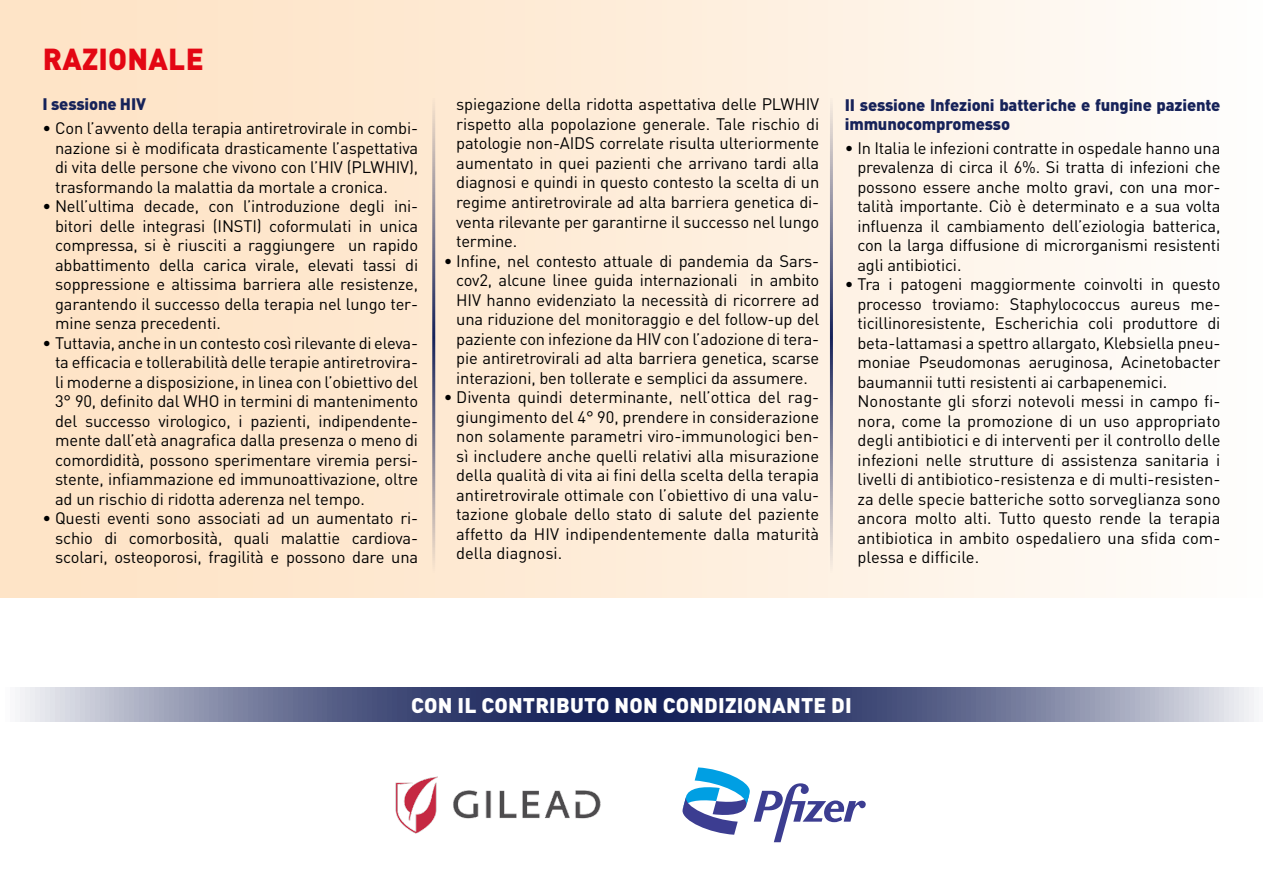
<style>
.page{position:relative;width:1263px;height:893px;background:#fff}
.page>*{position:absolute;margin:0;border:0;box-sizing:border-box;transform-origin:0 0}
.t1{font:900 30px "DIN Pro";letter-spacing:.01em;color:#e30613}
.t2{font:900 21px "DIN Pro";letter-spacing:.01em;color:#fff}
.t3{font:16.5px/19.5px "DIN Pro";letter-spacing:-.01em;color:#000;text-align:justify}
.t4{font:900 16.5px/19.5px "DIN Pro";letter-spacing:-.01em;color:#162259}
</style>
<div class="page">
<div style="left:0;top:0;width:1263px;height:598px;background:linear-gradient(to right,#fee1c0,#fefcf9)"></div>
<svg style="left:20px;top:687px;width:1234px;height:34px;background:#666e92"></svg>
<svg style="left:682px;top:767px;width:184px;height:75px"></svg>
<img style="left:395px;top:776px;width:206px;height:58px">
<hr style="left:432px;top:98px;width:3px;height:476px;background:#162259">
<hr style="left:830px;top:98px;width:3px;height:476px;background:#162259">
<h1 class="t1" style="left:43px;top:38px;width:163px">RAZIONALE</h1>
<p class="t4" style="left:43px;top:94px;width:105px">I sessione HIV</p>
<p class="t3" style="left:55px;top:118px;width:365px;text-indent:-13px">• Con l’avvento della terapia antiretrovirale in combi&shy;nazione si è modificata drasticamente l’aspettativa di vita delle persone che vivono con l’HIV (PLWHIV), trasformando la malattia da mortale a cronica.</p>
<p class="t3" style="left:55px;top:196px;width:365px;text-indent:-13px">• Nell’ultima decade, con l’introduzione degli ini&shy;bitori delle integrasi (INSTI) coformulati in unica compressa, si è riusciti a raggiungere un rapido abbattimento della carica virale, elevati tassi di soppressione e altissima barriera alle resistenze, garantendo il successo della terapia nel lungo ter&shy;mine senza precedenti.</p>
<p class="t3" style="left:55px;top:332px;width:365px;text-indent:-13px">• Tuttavia, anche in un contesto così rilevante di eleva&shy;ta efficacia e tollerabilità delle terapie antiretrovira&shy;li moderne a disposizione, in linea con l’obiettivo del 3° 90, definito dal WHO in termini di mantenimento del successo virologico, i pazienti, indipendente&shy;mente dall’età anagrafica dalla presenza o meno di comordidità, possono sperimentare viremia persi&shy;stente, infiammazione ed immunoattivazione, oltre ad un rischio di ridotta aderenza nel tempo.</p>
<p class="t3" style="left:55px;top:508px;width:365px;text-indent:-13px">• Questi eventi sono associati ad un aumentato ri&shy;schio di comorbosità, quali malattie cardiova&shy;scolari, osteoporosi, fragilità e possono dare una</p>
<p class="t3" style="left:456px;top:94px;width:365px">spiegazione della ridotta aspettativa delle PLWHIV rispetto alla popolazione generale. Tale rischio di patologie non-AIDS correlate risulta ulteriormente aumentato in quei pazienti che arrivano tardi alla diagnosi e quindi in questo contesto la scelta di un regime antiretrovirale ad alta barriera genetica di&shy;venta rilevante per garantirne il successo nel lungo termine.</p>
<p class="t3" style="left:456px;top:250px;width:365px;text-indent:-13px">• Infine, nel contesto attuale di pandemia da Sars&shy;cov2, alcune linee guida internazionali in ambito HIV hanno evidenziato la necessità di ricorrere ad una riduzione del monitoraggio e del follow-up del paziente con infezione da HIV con l’adozione di tera&shy;pie antiretrovirali ad alta barriera genetica, scarse interazioni, ben tollerate e semplici da assumere.</p>
<p class="t3" style="left:456px;top:387px;width:365px;text-indent:-13px">• Diventa quindi determinante, nell’ottica del rag&shy;giungimento del 4° 90, prendere in considerazione non solamente parametri viro-immunologici ben&shy;sì includere anche quelli relativi alla misurazione della qualità di vita ai fini della scelta della terapia antiretrovirale ottimale con l’obiettivo di una valu&shy;tazione globale dello stato di salute del paziente affetto da HIV indipendentemente dalla maturità della diagnosi.</p>
<p class="t4" style="left:845px;top:94px;width:377px">II sessione Infezioni batteriche e fungine paziente immunocompromesso</p>
<p class="t3" style="left:857px;top:137px;width:365px;text-indent:-13px">• In Italia le infezioni contratte in ospedale hanno una prevalenza di circa il 6%. Si tratta di infezioni che possono essere anche molto gravi, con una mor&shy;talità importante. Ciò è determinato e a sua volta influenza il cambiamento dell’eziologia batterica, con la larga diffusione di microrganismi resistenti agli antibiotici.</p>
<p class="t3" style="left:857px;top:274px;width:365px;text-align:left;text-indent:-13px">• Tra i patogeni maggiormente coinvolti in questo processo troviamo: Staphylococcus aureus me&shy;ticillinoresistente, Escherichia coli produttore di beta-lattamasi a spettro allargato, Klebsiella pneu&shy;moniae Pseudomonas aeruginosa, Acinetobacter baumannii tutti resistenti ai carbapenemici.<br>Nonostante gli sforzi notevoli messi in campo fi&shy;nora, come la promozione di un uso appropriato degli antibiotici e di interventi per il controllo delle infezioni nelle strutture di assistenza sanitaria i livelli di antibiotico-resistenza e di multi-resisten&shy;za delle specie batteriche sotto sorveglianza sono ancora molto alti. Tutto questo rende la terapia antibiotica in ambito ospedaliero una sfida com&shy;plessa e difficile.</p>
<p class="t2" style="left:411px;top:691px;width:442px">CON IL CONTRIBUTO NON CONDIZIONANTE DI</p>
</div>
